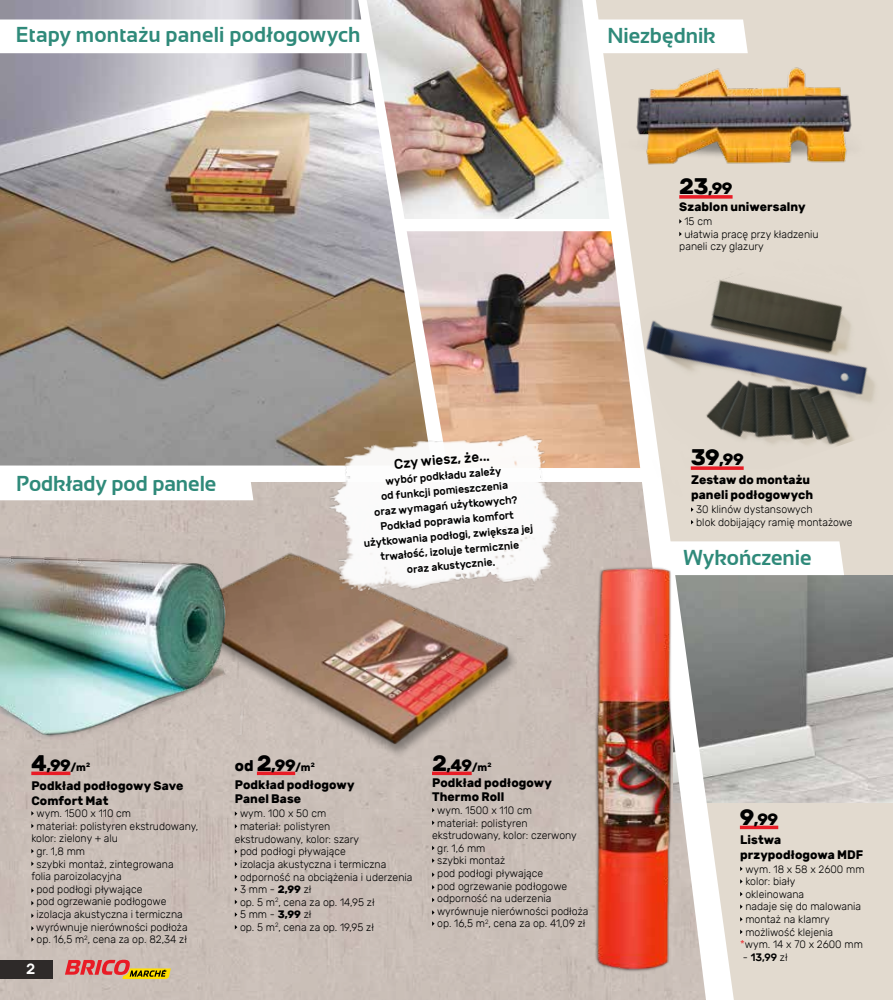
<style>
.page{position:relative;width:893px;height:1000px;background:#fff}
.page>*{position:absolute;margin:0;border:0;box-sizing:border-box;transform-origin:0 0}
.t1{font:700 21.6px "Sansation";letter-spacing:.005em;color:#2f8a7a}
.t2{font:700 16.5px "Rubik";letter-spacing:-.03em;color:#000}
.t3{font:500 15px "Rubik";color:#fff}
.t4{font:500 13.95px "Rubik";color:#000}
.t5{font:700 12.3px/14.4px "Rubik";letter-spacing:.005em;color:#000}
.t6{font:300 10.8px/12.6px "Rubik";color:#000}
.t7{font:500 10.8px/15px "Rubik";color:#000;text-align:center}
.s1{font-size:22.5px}
.s2{font-size:10.8px}
.s3{font-size:15.45px}
.s4{font-weight:700}
.s5{color:#ea2f32}
.s6{font-weight:300}
</style>
<div class="page">
<img style="left:449px;top:0;width:133px;height:219px">
<img style="left:449px;top:231px;width:133px;height:237px">
<img style="left:0;top:0;width:358px;height:465px">
<svg style="left:0;top:19px;width:358px;height:34px"></svg>
<div style="left:0;top:482px;width:582px;height:517px;background:#cabfb7"></div>
<div style="left:734px;top:0;width:159px;height:999px;background:#e2dacf"></div>
<svg style="left:734px;top:19px;width:14px;height:34px"></svg>
<svg style="left:0;top:482px;width:253px;height:18px"></svg>
<img style="left:163px;top:518px;width:362px;height:265px">
<hr style="left:257px;top:771px;width:38px;height:3px;background:#e91b25">
<svg style="left:31px;top:810px;width:3px;height:5px"></svg>
<svg style="left:31px;top:823px;width:3px;height:5px"></svg>
<svg style="left:31px;top:848px;width:3px;height:5px"></svg>
<svg style="left:31px;top:861px;width:3px;height:4px"></svg>
<svg style="left:31px;top:888px;width:3px;height:4px"></svg>
<svg style="left:31px;top:900px;width:3px;height:5px"></svg>
<svg style="left:31px;top:913px;width:3px;height:4px"></svg>
<svg style="left:31px;top:925px;width:3px;height:5px"></svg>
<svg style="left:31px;top:936px;width:3px;height:5px"></svg>
<hr style="left:31px;top:771px;width:39px;height:3px;background:#e91b25">
<svg style="left:432px;top:807px;width:3px;height:5px"></svg>
<svg style="left:432px;top:820px;width:3px;height:4px"></svg>
<svg style="left:432px;top:845px;width:3px;height:5px"></svg>
<svg style="left:432px;top:858px;width:3px;height:4px"></svg>
<svg style="left:432px;top:872px;width:3px;height:4px"></svg>
<svg style="left:432px;top:884px;width:3px;height:5px"></svg>
<svg style="left:432px;top:897px;width:3px;height:4px"></svg>
<svg style="left:432px;top:910px;width:3px;height:4px"></svg>
<svg style="left:432px;top:921px;width:3px;height:4px"></svg>
<hr style="left:432px;top:771px;width:40px;height:3px;background:#e91b25">
<img style="left:856px;top:113px;width:18px;height:49px">
<img style="left:734px;top:62px;width:122px;height:107px">
<img style="left:358px;top:0;width:91px;height:403px">
<svg style="left:65px;top:959px;width:106px;height:19px;background:#ce8867"></svg>
<img style="left:734px;top:575px;width:159px;height:227px">
<img style="left:319px;top:403px;width:255px;height:202px">
<div style="left:0;top:537px;width:278px;height:227px;background:#cbbfb8"></div>
<img style="left:0;top:539px;width:278px;height:197px">
<svg style="left:740px;top:866px;width:3px;height:4px"></svg>
<svg style="left:740px;top:879px;width:3px;height:4px"></svg>
<svg style="left:740px;top:891px;width:3px;height:5px"></svg>
<svg style="left:740px;top:904px;width:3px;height:4px"></svg>
<svg style="left:740px;top:916px;width:3px;height:5px"></svg>
<svg style="left:740px;top:929px;width:3px;height:4px"></svg>
<svg style="left:740px;top:825px;width:38px;height:4px"></svg>
<svg style="left:582px;top:0;width:152px;height:999px"></svg>
<svg style="left:661px;top:541px;width:183px;height:34px"></svg>
<img style="left:586px;top:556px;width:90px;height:423px">
<img style="left:601px;top:231px;width:292px;height:274px">
<div style="left:0;top:960px;width:53px;height:18px;background:#2e2a29"></div>
<h1 class="t1" style="left:16px;top:22px;width:346px">Etapy montażu paneli podłogowych</h1>
<h1 class="t1" style="left:607px;top:24px;width:110px">Niezbędnik</h1>
<h2 class="t2" style="left:679px;top:179px;width:55px"><span class="s1">23</span>,99</h2>
<p class="t5" style="left:679px;top:199px;width:128px">Szablon uniwersalny</p>
<p class="t6" style="left:684px;top:215px;width:29px">15 cm</p>
<p class="t6" style="left:684px;top:228px;width:136px">ułatwia pracę przy kładzeniu</p>
<p class="t6" style="left:679px;top:240px;width:86px">paneli czy glazury</p>
<h1 class="t1" style="left:16px;top:471px;width:202px">Podkłady pod panele</h1>
<p class="t4" style="left:393px;top:456px;width:97px;rotate:-5deg">Czy wiesz, że...</p>
<h2 class="t2" style="left:691px;top:450px;width:54px"><span class="s1">39</span>,99</h2>
<p class="t7" style="left:358px;top:476px;width:172px;rotate:-5deg">wybór podkładu zależy<br>od funkcji pomieszczenia<br>oraz wymagań użytkowych?<br>Podkład poprawia komfort użytkowania podłogi, zwiększa jej trwałość, izoluje termicznie<br>oraz akustycznie.</p>
<p class="t5" style="left:691px;top:472px;width:124px;line-height:15px">Zestaw do montażu paneli podłogowych</p>
<p class="t6" style="left:696px;top:503px;width:158px">30 klinów dystansowych<br>blok dobijający ramię montażowe</p>
<h1 class="t1" style="left:683px;top:545px;width:130px">Wykończenie</h1>
<h2 class="t2" style="left:31px;top:755px;width:60px"><span class="s1">4</span>,99<span class="s2">/m</span><sup>2</sup></h2>
<p class="t5" style="left:31px;top:778px;width:153px">Podkład podłogowy Save<br>Comfort Mat</p>
<p class="t6" style="left:37px;top:807px;width:96px">wym. 1500 x 110 cm</p>
<p class="t6" style="left:37px;top:819px;width:163px">materiał: polistyren ekstrudowany,</p>
<p class="t6" style="left:31px;top:832px;width:88px">kolor: zielony + alu</p>
<p class="t6" style="left:37px;top:844px;width:50px">gr. 1,8 mm</p>
<p class="t6" style="left:37px;top:857px;width:139px">szybki montaż, zintegrowana</p>
<p class="t6" style="left:31px;top:870px;width:92px">folia paroizolacyjna</p>
<p class="t6" style="left:37px;top:882px;width:107px">pod podłogi pływające</p>
<p class="t6" style="left:37px;top:895px;width:131px">pod ogrzewanie podłogowe</p>
<p class="t6" style="left:37px;top:907px;width:148px">izolacja akustyczna i termiczna</p>
<p class="t6" style="left:36px;top:920px;width:153px">wyrównuje nierówności podłoża</p>
<p class="t6" style="left:37px;top:932px;width:152px">op. 16,5 m<sup>2</sup>, cena za op. 82,34 zł</p>
<h3 class="t3" style="left:26px;top:960px;width:11px">2</h3>
<h2 class="t2" style="left:235px;top:755px;width:82px"><span class="s3">od</span> <span class="s1">2</span>,99<span class="s2">/m</span><sup>2</sup></h2>
<p class="t5" style="left:235px;top:777px;width:121px">Podkład podłogowy<br>Panel Base</p>
<p class="t6" style="left:240px;top:807px;width:88px">wym. 100 x 50 cm</p>
<p class="t6" style="left:240px;top:819px;width:92px">materiał: polistyren</p>
<p class="t6" style="left:235px;top:832px;width:126px">ekstrudowany, kolor: szary</p>
<p class="t6" style="left:240px;top:845px;width:107px">pod podłogi pływające</p>
<p class="t6" style="left:240px;top:857px;width:148px">izolacja akustyczna i termiczna</p>
<p class="t6" style="left:240px;top:870px;width:174px">odporność na obciążenia i uderzenia</p>
<p class="t6" style="left:240px;top:882px;width:73px">3 mm - <span class="s4">2,99</span> zł</p>
<p class="t6" style="left:240px;top:895px;width:136px">op. 5 m<sup>2</sup>, cena za op. 14,95 zł</p>
<p class="t6" style="left:240px;top:908px;width:73px">5 mm - <span class="s4">3,99</span> zł</p>
<p class="t6" style="left:240px;top:920px;width:135px">op. 5 m<sup>2</sup>, cena za op. 19,95 zł</p>
<h2 class="t2" style="left:432px;top:755px;width:61px"><span class="s1">2</span>,49<span class="s2">/m</span><sup>2</sup></h2>
<p class="t5" style="left:432px;top:775px;width:121px">Podkład podłogowy<br>Thermo Roll</p>
<p class="t6" style="left:437px;top:803px;width:96px">wym. 1500 x 110 cm</p>
<p class="t6" style="left:437px;top:816px;width:92px">materiał: polistyren</p>
<p class="t6" style="left:432px;top:829px;width:146px">ekstrudowany, kolor: czerwony</p>
<p class="t6" style="left:437px;top:841px;width:50px">gr. 1,6 mm</p>
<p class="t6" style="left:437px;top:854px;width:69px">szybki montaż</p>
<p class="t6" style="left:437px;top:866px;width:107px">pod podłogi pływające</p>
<p class="t6" style="left:437px;top:879px;width:131px">pod ogrzewanie podłogowe</p>
<p class="t6" style="left:437px;top:892px;width:116px">odporność na uderzenia</p>
<p class="t6" style="left:437px;top:904px;width:153px">wyrównuje nierówności podłoża</p>
<p class="t6" style="left:437px;top:917px;width:150px">op. 16,5 m<sup>2</sup>, cena za op. 41,09 zł</p>
<h2 class="t2" style="left:740px;top:809px;width:40px"><span class="s1">9</span>,99</h2>
<p class="t5" style="left:740px;top:831px;width:125px;line-height:15px">Listwa przypodłogowa MDF</p>
<p class="t6" style="left:745px;top:862px;width:121px">wym. 18 x 58 x 2600 mm</p>
<p class="t6" style="left:745px;top:875px;width:52px">kolor: biały</p>
<p class="t6" style="left:745px;top:887px;width:60px">okleinowana</p>
<p class="t6" style="left:745px;top:900px;width:117px">nadaje się do malowania</p>
<p class="t6" style="left:745px;top:912px;width:86px">montaż na klamry</p>
<p class="t6" style="left:745px;top:925px;width:89px">możliwość klejenia</p>
<p class="t6" style="left:740px;top:938px;width:124px"><span class="s5">*</span>wym. 14 x 70 x 2600 mm</p>
<p class="t7" style="left:743px;top:949px;width:46px"><span class="s6">-</span> 13,99 <span class="s6">zł</span></p>
</div>
